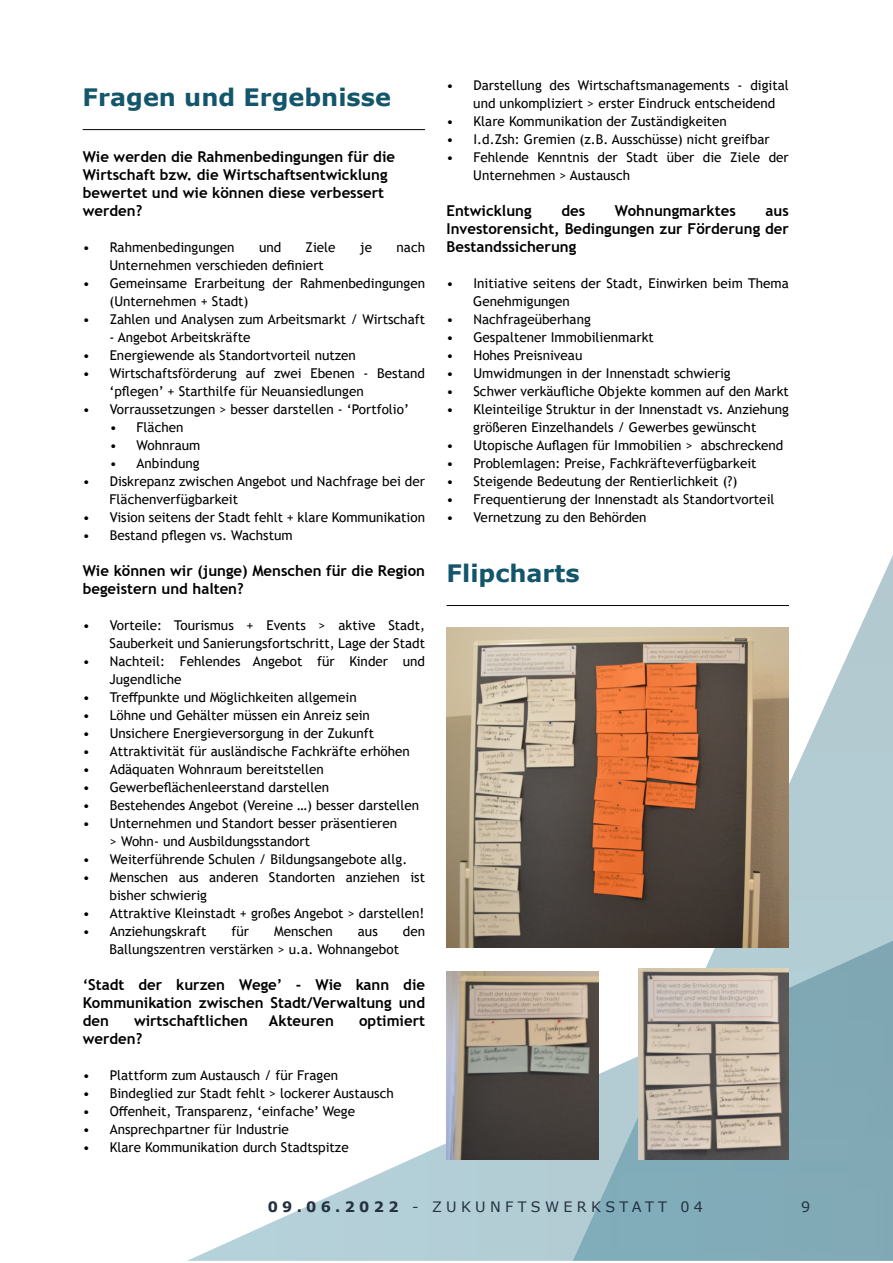
<style>
.page{position:relative;width:893px;height:1263px;background:#fff}
.page>*{position:absolute;margin:0;border:0;box-sizing:border-box;transform-origin:0 0}
.t1{font:700 24px "Verdana";color:#13556a}
.t2{font:700 15px/18px "Trebuchet MS";color:#000001}
.t3{font:14.4px "Verdana";letter-spacing:.3em;color:#233140}
.t4{font:13.5px/18px "Trebuchet MS";color:#000001}
.s1{font-weight:700}
</style>
<div class="page">
<svg style="left:789px;top:555px;width:104px;height:386px"></svg>
<svg style="left:187px;top:941px;width:706px;height:320px"></svg>
<hr style="left:83px;top:129px;width:342px;height:1px;background:#000001">
<img style="left:639px;top:969px;width:150px;height:191px">
<img style="left:446px;top:971px;width:152px;height:189px">
<img style="left:446px;top:627px;width:343px;height:320px">
<hr style="left:447px;top:605px;width:342px;height:1px;background:#000001">
<h1 class="t1" style="left:83px;top:88px;width:310px">Fragen und Ergebnisse</h1>
<p class="t2" style="left:83px;top:149px;width:314px">Wie werden die Rahmenbedingungen für die Wirtschaft bzw. die Wirtschaftsentwicklung bewertet und wie können diese verbessert werden?</p>
<p class="t4" style="left:83px;top:239px;width:153px">• Rahmenbedingungen</p>
<p class="t4" style="left:259px;top:239px;width:24px">und</p>
<p class="t4" style="left:306px;top:239px;width:31px">Ziele</p>
<p class="t4" style="left:360px;top:239px;width:14px">je</p>
<p class="t4" style="left:397px;top:239px;width:30px">nach</p>
<p class="t4" style="left:110px;top:257px;width:216px">Unternehmen verschieden definiert</p>
<p class="t4" style="left:110px;top:275px;width:317px;text-indent:-27px">• Gemeinsame Erarbeitung der Rahmenbedingungen (Unternehmen + Stadt)</p>
<p class="t4" style="left:83px;top:311px;width:344px">• Zahlen und Analysen zum Arbeitsmarkt / Wirtschaft</p>
<p class="t4" style="left:110px;top:329px;width:142px">- Angebot Arbeitskräfte</p>
<p class="t4" style="left:83px;top:347px;width:275px">• Energiewende als Standortvorteil nutzen</p>
<p class="t4" style="left:110px;top:365px;width:317px;text-indent:-27px">• Wirtschaftsförderung auf zwei Ebenen - Bestand ‘pflegen’ + Starthilfe für Neuansiedlungen</p>
<p class="t4" style="left:83px;top:401px;width:328px">• Vorraussetzungen &gt; besser darstellen - ‘Portfolio’</p>
<p class="t4" style="left:110px;top:419px;width:75px">• Flächen</p>
<p class="t4" style="left:110px;top:437px;width:92px">• Wohnraum</p>
<p class="t4" style="left:110px;top:455px;width:91px">• Anbindung</p>
<p class="t4" style="left:110px;top:473px;width:317px;text-indent:-27px">• Diskrepanz zwischen Angebot und Nachfrage bei der<br>Flächenverfügbarkeit</p>
<p class="t4" style="left:83px;top:509px;width:344px">• Vision seitens der Stadt fehlt + klare Kommunikation</p>
<p class="t4" style="left:83px;top:527px;width:211px">• Bestand pflegen vs. Wachstum</p>
<p class="t2" style="left:83px;top:563px;width:344px">Wie können wir (junge) Menschen für die Region begeistern und halten?</p>
<p class="t4" style="left:83px;top:617px;width:344px;text-align:right">• Vorteile: Tourismus + Events &gt; aktive Stadt,<br>Sauberkeit und Sanierungsfortschritt, Lage der Stadt</p>
<p class="t4" style="left:110px;top:653px;width:317px;text-indent:-27px">• Nachteil: Fehlendes Angebot für Kinder und<br>Jugendliche</p>
<p class="t4" style="left:83px;top:689px;width:275px">• Treffpunkte und Möglichkeiten allgemein</p>
<p class="t4" style="left:83px;top:707px;width:289px">• Löhne und Gehälter müssen ein Anreiz sein</p>
<p class="t4" style="left:83px;top:725px;width:293px">• Unsichere Energieversorgung in der Zukunft</p>
<p class="t4" style="left:83px;top:743px;width:329px">• Attraktivität für ausländische Fachkräfte erhöhen</p>
<p class="t4" style="left:83px;top:761px;width:243px">• Adäquaten Wohnraum bereitstellen</p>
<p class="t4" style="left:83px;top:779px;width:248px">• Gewerbeflächenleerstand darstellen</p>
<p class="t4" style="left:83px;top:797px;width:338px">• Bestehendes Angebot (Vereine …) besser darstellen</p>
<p class="t4" style="left:110px;top:815px;width:289px;text-indent:-27px">• Unternehmen und Standort besser präsentieren &gt; Wohn- und Ausbildungsstandort</p>
<p class="t4" style="left:83px;top:851px;width:326px">• Weiterführende Schulen / Bildungsangebote allg.</p>
<p class="t4" style="left:110px;top:869px;width:317px;text-indent:-27px">• Menschen aus anderen Standorten anziehen ist bisher schwierig</p>
<p class="t4" style="left:83px;top:905px;width:343px">• Attraktive Kleinstadt + großes Angebot &gt; darstellen!</p>
<p class="t4" style="left:83px;top:923px;width:125px">• Anziehungskraft</p>
<p class="t4" style="left:232px;top:923px;width:19px">für</p>
<p class="t4" style="left:274px;top:923px;width:60px">Menschen</p>
<p class="t4" style="left:358px;top:923px;width:21px">aus</p>
<p class="t4" style="left:403px;top:923px;width:24px">den</p>
<p class="t4" style="left:110px;top:941px;width:291px">Ballungszentren verstärken &gt; u.a. Wohnangebot</p>
<p class="t2" style="left:83px;top:977px;width:344px;text-align:justify">‘Stadt der kurzen Wege’ - Wie kann die Kommunikation zwischen Stadt/Verwaltung und den</p>
<p class="t2" style="left:134px;top:1013px;width:116px">wirtschaftlichen</p>
<p class="t2" style="left:269px;top:1013px;width:67px">Akteuren</p>
<p class="t2" style="left:359px;top:1013px;width:67px">optimiert</p>
<p class="t2" style="left:83px;top:1031px;width:61px">werden?</p>
<p class="t4" style="left:83px;top:1067px;width:257px">• Plattform zum Austausch / für Fragen</p>
<p class="t4" style="left:83px;top:1085px;width:313px">• Bindeglied zur Stadt fehlt &gt; lockerer Austausch</p>
<p class="t4" style="left:83px;top:1103px;width:274px">• Offenheit, Transparenz, ‘einfache’ Wege</p>
<p class="t4" style="left:83px;top:1121px;width:208px">• Ansprechpartner für Industrie</p>
<p class="t4" style="left:83px;top:1139px;width:267px">• Klare Kommunikation durch Stadtspitze</p>
<p class="t4" style="left:473px;top:77px;width:317px;text-indent:-27px">• Darstellung des Wirtschaftsmanagements - digital und unkompliziert &gt; erster Eindruck entscheidend</p>
<p class="t4" style="left:446px;top:113px;width:282px">• Klare Kommunikation der Zuständigkeiten</p>
<p class="t4" style="left:446px;top:131px;width:325px">• I.d.Zsh: Gremien (z.B. Ausschüsse) nicht greifbar</p>
<p class="t4" style="left:473px;top:149px;width:317px;text-indent:-27px">• Fehlende Kenntnis der Stadt über die Ziele der<br>Unternehmen &gt; Austausch</p>
<p class="t2" style="left:446px;top:203px;width:87px">Entwicklung</p>
<p class="t2" style="left:561px;top:203px;width:25px">des</p>
<p class="t2" style="left:615px;top:203px;width:123px">Wohnungmarktes</p>
<p class="t2" style="left:446px;top:203px;width:344px;text-align:justify;text-indent:319px">aus Investorensicht, Bedingungen zur Förderung der Bestandssicherung</p>
<p class="t4" style="left:473px;top:275px;width:317px;text-indent:-27px">• Initiative seitens der Stadt, Einwirken beim Thema<br>Genehmigungen</p>
<p class="t4" style="left:446px;top:311px;width:146px">• Nachfrageüberhang</p>
<p class="t4" style="left:446px;top:329px;width:209px">• Gespaltener Immobilienmarkt</p>
<p class="t4" style="left:446px;top:347px;width:137px">• Hohes Preisniveau</p>
<p class="t4" style="left:446px;top:365px;width:286px">• Umwidmungen in der Innenstadt schwierig</p>
<p class="t4" style="left:446px;top:383px;width:344px">• Schwer verkäufliche Objekte kommen auf den Markt</p>
<p class="t4" style="left:446px;top:401px;width:344px;text-align:center">• Kleinteilige Struktur in der Innenstadt vs. Anziehung größeren Einzelhandels / Gewerbes gewünscht</p>
<p class="t4" style="left:446px;top:437px;width:338px">• Utopische Auflagen für Immobilien &gt; abschreckend</p>
<p class="t4" style="left:446px;top:455px;width:312px">• Problemlagen: Preise, Fachkräfteverfügbarkeit</p>
<p class="t4" style="left:446px;top:473px;width:293px">• Steigende Bedeutung der Rentierlichkeit (?)</p>
<p class="t4" style="left:446px;top:491px;width:329px">• Frequentierung der Innenstadt als Standortvorteil</p>
<p class="t4" style="left:446px;top:509px;width:202px">• Vernetzung zu den Behörden</p>
<h1 class="t1" style="left:447px;top:564px;width:135px">Flipcharts</h1>
<p class="t3" style="left:268px;top:1201px;width:437px"><span class="s1">09.06.2022</span> - ZUKUNFTSWERKSTATT 04</p>
<p class="t3" style="left:801px;top:1201px;width:11px">9</p>
</div>
